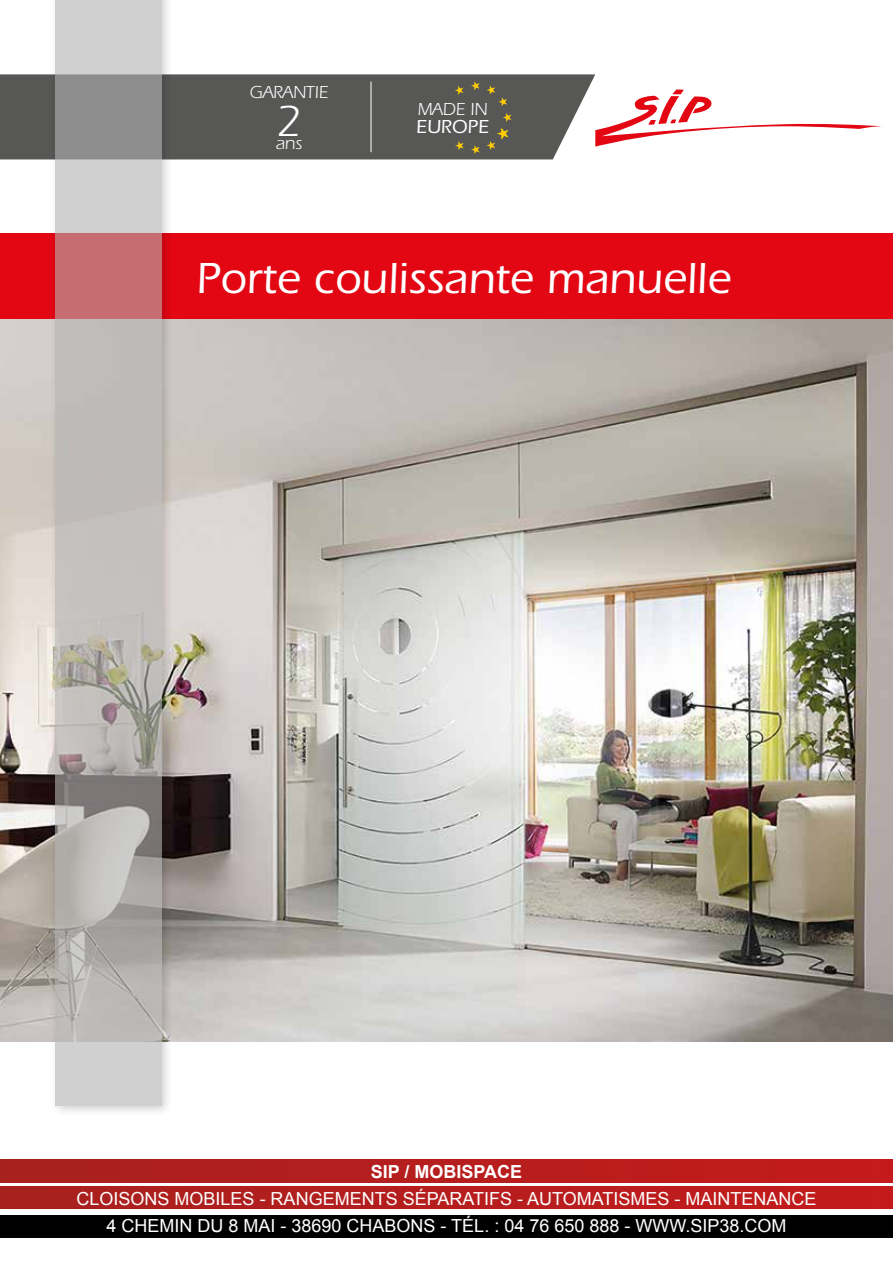
<style>
.page{position:relative;width:893px;height:1263px;background:#fff}
.page>*{position:absolute;margin:0;border:0;box-sizing:border-box;transform-origin:0 0}
.t1{font:500 45px "Itc Eras";color:#fff}
.t2{font:45px "Itc Eras";color:#fff}
.t3{font:500 19.5px "Itc Eras";color:#fff}
.t4{font:18px/27px "Arial";color:#fff;text-align:center}
.t5{font:18px "Itc Eras";color:#fff}
.t6{font:700 18px "Arial";color:#fff}
</style>
<div class="page">
<div style="left:0;top:1160px;width:893px;height:22px;background:linear-gradient(to right,#a7211f,#c41b1c)"></div>
<div style="left:0;top:1186px;width:893px;height:23px;background:linear-gradient(to right,#a7211f,#c41b1c)"></div>
<div style="left:0;top:1215px;width:893px;height:22px;background:#000"></div>
<img style="left:0;top:319px;width:893px;height:723px">
<div style="left:0;top:234px;width:893px;height:85px;background:#e30613"></div>
<div style="left:0;top:74px;width:595px;height:85px;background:#575756"></div>
<div style="left:49px;top:0;width:125px;height:1118px;background:#000;opacity:.3"></div>
<svg style="left:55px;top:0;width:107px;height:1106px;background:#b9b0af"></svg>
<hr style="left:371px;top:82px;width:1px;height:70px;background:#fff">
<svg style="left:595px;top:89px;width:287px;height:58px"></svg>
<svg style="left:455px;top:141px;width:9px;height:9px"></svg>
<svg style="left:455px;top:86px;width:8px;height:9px"></svg>
<svg style="left:471px;top:81px;width:9px;height:9px"></svg>
<svg style="left:503px;top:113px;width:8px;height:9px"></svg>
<svg style="left:487px;top:86px;width:20px;height:20px"></svg>
<svg style="left:471px;top:145px;width:9px;height:9px"></svg>
<svg style="left:487px;top:129px;width:20px;height:21px"></svg>
<p class="t5" style="left:249px;top:82px;width:80px">GARANTIE</p>
<h1 class="t2" style="left:276px;top:96px;width:27px">2</h1>
<p class="t5" style="left:276px;top:133px;width:28px">ans</p>
<p class="t5" style="left:417px;top:99px;width:72px">MADE IN</p>
<p class="t3" style="left:416px;top:115px;width:74px">EUROPE</p>
<h1 class="t1" style="left:196px;top:253px;width:536px">Porte coulissante manuelle</h1>
<p class="t6" style="left:371px;top:1160px;width:153px">SIP / MOBISPACE</p>
<p class="t4" style="left:77px;top:1185px;width:741px">CLOISONS MOBILES - RANGEMENTS SÉPARATIFS - AUTOMATISMES - MAINTENANCE<br>4 CHEMIN DU 8 MAI - 38690 CHABONS - TÉL. : 04 76 650 888 - WWW.SIP38.COM</p>
</div>
